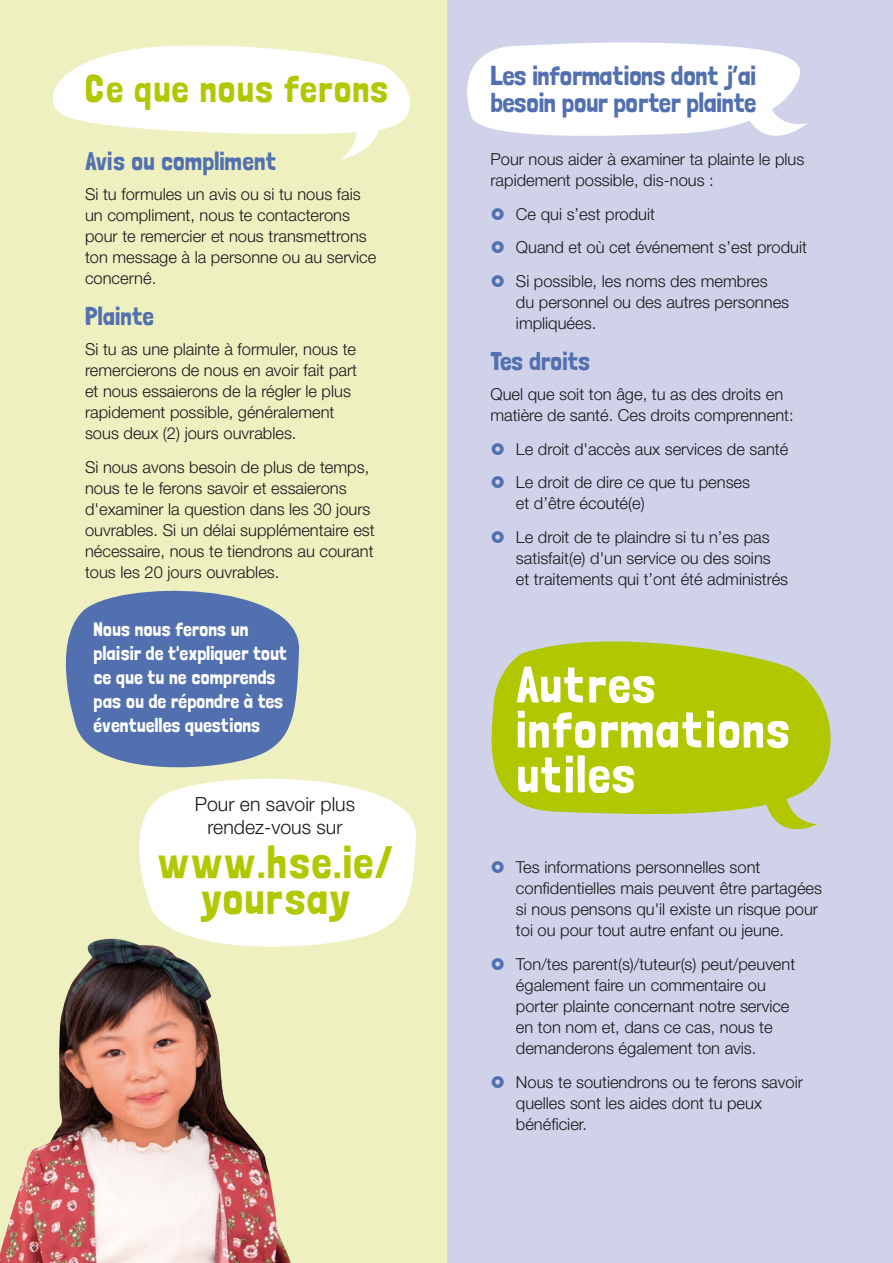
<style>
.page{position:relative;width:893px;height:1263px;background:#fff}
.page>*{position:absolute;margin:0;border:0;box-sizing:border-box;transform-origin:0 0}
.Head_1_-_green_-_web{font:51px/45px "Londrina Solid";letter-spacing:.025em;color:#fff}
.Head_1_-_green_-_web-2{font:45px/36px "Londrina Solid";letter-spacing:.025em;color:#b1c800;text-align:center}
.Head_1_-_green_-_web-3{font:38.25px "Londrina Solid";letter-spacing:.025em;color:#b1c800}
.Head_2_-_blue_-_web{font:27px/27px "Londrina Solid";letter-spacing:-.015em;color:#5270b0}
.Head_2_-_blue_-_web-2{font:25.5px "Londrina Solid";color:#5270b0}
.Body_-_web{font:19.5px/24px "Londrina Solid";color:#fff}
.t1{font:300 19.5px/22.5px "Helvetica Neue LT Std";color:#1a171c;text-align:center}
.Body_-_web-2{font:300 16.5px/21px "Helvetica Neue LT Std";color:#1a171c}
</style>
<div class="page">
<div style="left:442px;top:0;width:451px;height:1263px;background:#cfd2e8"></div>
<div style="left:0;top:0;width:446px;height:1263px;background:#eef0c0"></div>
<svg style="left:491px;top:641px;width:340px;height:174px;background:#b4c91d"></svg>
<svg style="left:764px;top:788px;width:53px;height:42px"></svg>
<svg style="left:52px;top:45px;width:358px;height:115px"></svg>
<svg style="left:65px;top:590px;width:234px;height:177px;background:#6882b2"></svg>
<img style="left:0;top:939px;width:291px;height:324px">
<svg style="left:467px;top:42px;width:341px;height:94px;background:#f8f8fb"></svg>
<svg style="left:120px;top:767px;width:296px;height:187px;fill:#fff"></svg>
<h1 class="Head_1_-_green_-_web-3" style="left:85px;top:66px;width:305px">Ce que nous ferons</h1>
<h2 class="Head_2_-_blue_-_web-2" style="left:85px;top:147px;width:192px">Avis ou compliment</h2>
<p class="Body_-_web-2" style="left:85px;top:183px;width:293px">Si tu formules un avis ou si tu nous fais un compliment, nous te contacterons pour te remercier et nous transmettrons ton message à la personne ou au service concerné.</p>
<h2 class="Head_2_-_blue_-_web-2" style="left:85px;top:301px;width:71px">Plainte</h2>
<p class="Body_-_web-2" style="left:85px;top:338px;width:274px">Si tu as une plainte à formuler, nous te remercierons de nous en avoir fait part et nous essaierons de la régler le plus rapidement possible, généralement sous deux (2) jours ouvrables.</p>
<p class="Body_-_web-2" style="left:85px;top:456px;width:291px">Si nous avons besoin de plus de temps, nous te le ferons savoir et essaierons d'examiner la question dans les 30 jours ouvrables. Si un délai supplémentaire est nécessaire, nous te tiendrons au courant tous les 20 jours ouvrables.</p>
<p class="Body_-_web" style="left:94px;top:616px;width:195px">Nous nous ferons un plaisir de t'expliquer tout ce que tu ne comprends pas ou de répondre à tes éventuelles questions</p>
<p class="t1" style="left:195px;top:792px;width:162px">Pour en savoir plus rendez-vous sur</p>
<h1 class="Head_1_-_green_-_web-2" style="left:157px;top:844px;width:237px">www.hse.ie/ yoursay</h1>
<h2 class="Head_2_-_blue_-_web" style="left:490px;top:62px;width:267px">Les informations dont j’ai besoin pour porter plainte</h2>
<p class="Body_-_web-2" style="left:490px;top:148px;width:315px">Pour nous aider à examiner ta plainte le plus rapidement possible, dis-nous :</p>
<p class="Body_-_web-2" style="left:516px;top:203px;width:141px">Ce qui s’est produit</p>
<p class="Body_-_web-2" style="left:516px;top:237px;width:292px">Quand et où cet événement s’est produit</p>
<p class="Body_-_web-2" style="left:516px;top:270px;width:275px">Si possible, les noms des membres du personnel ou des autres personnes impliquées.</p>
<h2 class="Head_2_-_blue_-_web-2" style="left:490px;top:346px;width:101px">Tes droits</h2>
<p class="Body_-_web-2" style="left:490px;top:383px;width:305px">Quel que soit ton âge, tu as des droits en matière de santé. Ces droits comprennent:</p>
<p class="Body_-_web-2" style="left:516px;top:438px;width:274px">Le droit d'accès aux services de santé</p>
<p class="Body_-_web-2" style="left:516px;top:472px;width:236px">Le droit de dire ce que tu penses et d’être écouté(e)</p>
<p class="Body_-_web-2" style="left:516px;top:526px;width:274px">Le droit de te plaindre si tu n’es pas satisfait(e) d'un service ou des soins et traitements qui t’ont été administrés</p>
<h1 class="Head_1_-_green_-_web" style="left:516px;top:661px;width:276px">Autres informations utiles</h1>
<p class="Body_-_web-2" style="left:516px;top:856px;width:308px">Tes informations personnelles sont confidentielles mais peuvent être partagées si nous pensons qu'il existe un risque pour toi ou pour tout autre enfant ou jeune.</p>
<p class="Body_-_web-2" style="left:516px;top:953px;width:281px">Ton/tes parent(s)/tuteur(s) peut/peuvent également faire un commentaire ou porter plainte concernant notre service en ton nom et, dans ce cas, nous te demanderons également ton avis.</p>
<p class="Body_-_web-2" style="left:516px;top:1071px;width:288px">Nous te soutiendrons ou te ferons savoir quelles sont les aides dont tu peux bénéficier.</p>
</div>
